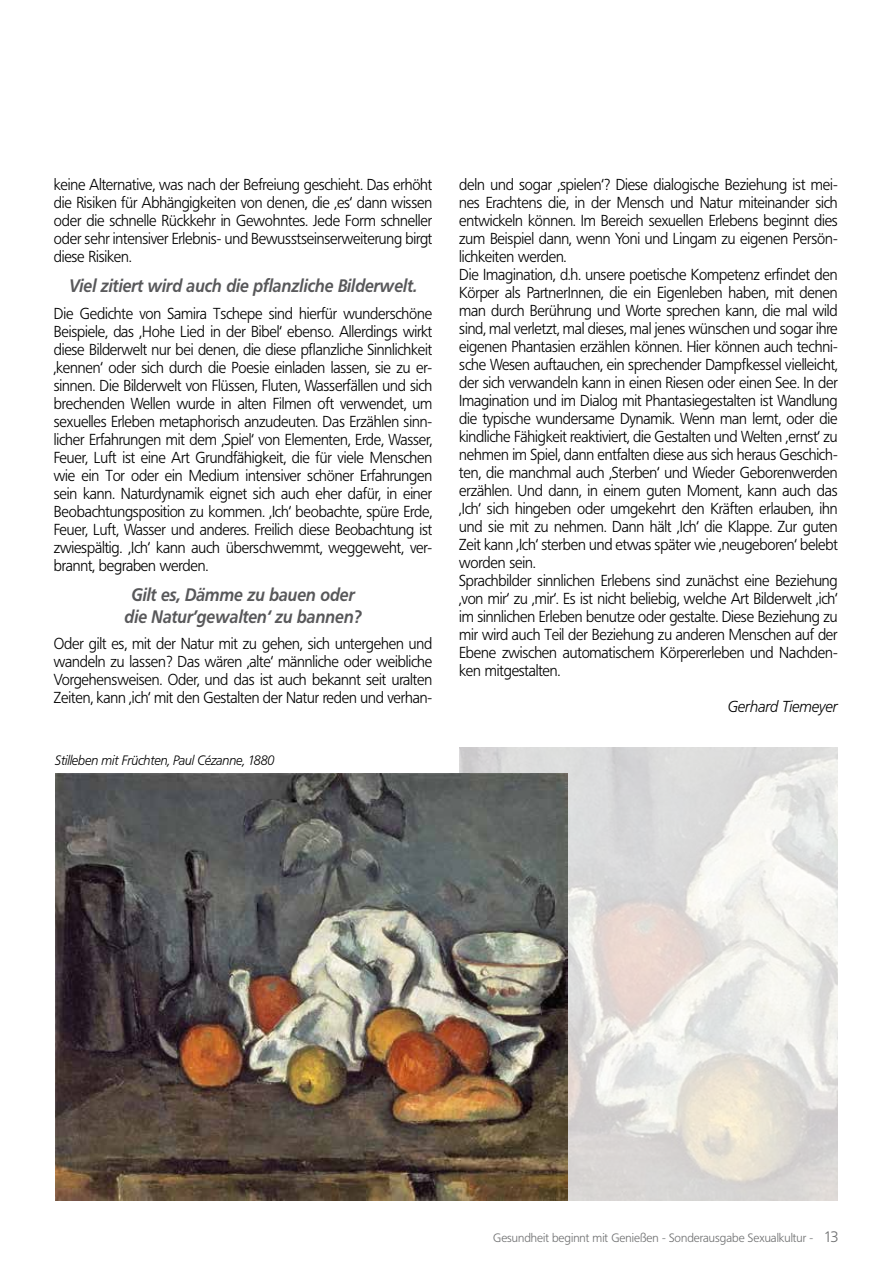
<style>
.page{position:relative;width:893px;height:1263px;background:#fff}
.page>*{position:absolute;margin:0;border:0;box-sizing:border-box;transform-origin:0 0}
.t1{font:italic 700 18px/21.6px "Frutiger BQ";color:#58585a;text-align:center;scale:.9 1}
.t2{font:300 15.75px/18px "Frutiger BQ";letter-spacing:-.01em;color:#000;text-align:justify;scale:.95 1}
.t3{font:italic 300 15.75px "Frutiger BQ";letter-spacing:-.01em;color:#000;scale:.95 1}
.t4{font:italic 300 13.5px "Frutiger BQ";letter-spacing:-.01em;color:#000;scale:.95 1}
.t5{font:300 12px "Frutiger BQ";color:#707172}
.s1{font-size:15px}
</style>
<div class="page">
<img style="left:459px;top:747px;width:379px;height:453px">
<img style="left:55px;top:773px;width:513px;height:427px">
<p class="t2" style="left:54px;top:176px;width:400px">keine Alternative, was nach der Befreiung geschieht. Das erhöht die Risiken für Abhängigkeiten von denen, die ‚es‘ dann wissen oder die schnelle Rückkehr in Gewohntes. Jede Form schneller oder sehr intensiver Erlebnis- und Bewusstseinserweiterung birgt diese Risiken.</p>
<p class="t1" style="left:69px;top:275px;width:388px">Viel zitiert wird auch die pflanzliche Bilderwelt.</p>
<p class="t2" style="left:54px;top:305px;width:400px">Die Gedichte von Samira Tschepe sind hierfür wunderschöne Beispiele, das ‚Hohe Lied in der Bibel‘ ebenso. Allerdings wirkt diese Bilderwelt nur bei denen, die diese pflanzliche Sinnlichkeit ‚kennen‘ oder sich durch die Poesie einladen lassen, sie zu er&shy;sinnen. Die Bilderwelt von Flüssen, Fluten, Wasserfällen und sich brechenden Wellen wurde in alten Filmen oft verwendet, um sexuelles Erleben metaphorisch anzudeuten. Das Erzählen sinn&shy;licher Erfahrungen mit dem ‚Spiel‘ von Elementen, Erde, Wasser, Feuer, Luft ist eine Art Grundfähigkeit, die für viele Menschen wie ein Tor oder ein Medium intensiver schöner Erfahrungen sein kann. Naturdynamik eignet sich auch eher dafür, in einer Beobachtungsposition zu kommen. ‚Ich‘ beobachte, spüre Erde, Feuer, Luft, Wasser und anderes. Freilich diese Beobachtung ist zwiespältig. ‚Ich‘ kann auch überschwemmt, weggeweht, ver&shy;brannt, begraben werden.</p>
<p class="t1" style="left:125px;top:584px;width:265px">Gilt es, Dämme zu bauen oder die Natur’gewalten‘ zu bannen?</p>
<p class="t2" style="left:54px;top:635px;width:400px">Oder gilt es, mit der Natur mit zu gehen, sich untergehen und wandeln zu lassen? Das wären ‚alte‘ männliche oder weibliche Vorgehensweisen. Oder, und das ist auch bekannt seit uralten Zeiten, kann ‚ich‘ mit den Gestalten der Natur reden und verhan-</p>
<p class="t4" style="left:55px;top:753px;width:232px">Stilleben mit Früchten, Paul Cézanne, 1880</p>
<p class="t2" style="left:459px;top:176px;width:400px;text-align:left">deln und sogar ‚spielen‘? Diese dialogische Beziehung ist mei&shy;nes Erachtens die, in der Mensch und Natur miteinander sich entwickeln können. Im Bereich sexuellen Erlebens beginnt dies zum Beispiel dann, wenn Yoni und Lingam zu eigenen Persön&shy;lichkeiten werden.<br>Die Imagination, d.h. unsere poetische Kompetenz erfindet den Körper als PartnerInnen, die ein Eigenleben haben, mit denen man durch Berührung und Worte sprechen kann, die mal wild sind, mal verletzt, mal dieses, mal jenes wünschen und sogar ihre eigenen Phantasien erzählen können. Hier können auch techni&shy;sche Wesen auftauchen, ein sprechender Dampfkessel vielleicht, der sich verwandeln kann in einen Riesen oder einen See. In der Imagination und im Dialog mit Phantasiegestalten ist Wandlung die typische wundersame Dynamik. Wenn man lernt, oder die kindliche Fähigkeit reaktiviert, die Gestalten und Welten ‚ernst‘ zu nehmen im Spiel, dann entfalten diese aus sich heraus Geschich&shy;ten, die manchmal auch ‚Sterben‘ und Wieder Geborenwerden erzählen. Und dann, in einem guten Moment, kann auch das ‚Ich‘ sich hingeben oder umgekehrt den Kräften erlauben, ihn und sie mit zu nehmen. Dann hält ‚Ich‘ die Klappe. Zur guten Zeit kann ‚Ich‘ sterben und etwas später wie ‚neugeboren‘ belebt worden sein.<br>Sprachbilder sinnlichen Erlebens sind zunächst eine Beziehung ‚von mir‘ zu ‚mir‘. Es ist nicht beliebig, welche Art Bilderwelt ‚ich‘ im sinnlichen Erleben benutze oder gestalte. Diese Beziehung zu mir wird auch Teil der Beziehung zu anderen Menschen auf der Ebene zwischen automatischem Körpererleben und Nachden&shy;ken mitgestalten.</p>
<p class="t3" style="left:728px;top:698px;width:117px">Gerhard Tiemeyer</p>
<p class="t5" style="left:493px;top:1231px;width:347px">Gesundheit beginnt mit Genießen - Sonderausgabe Sexualkultur - <span class="s1">13</span></p>
</div>
